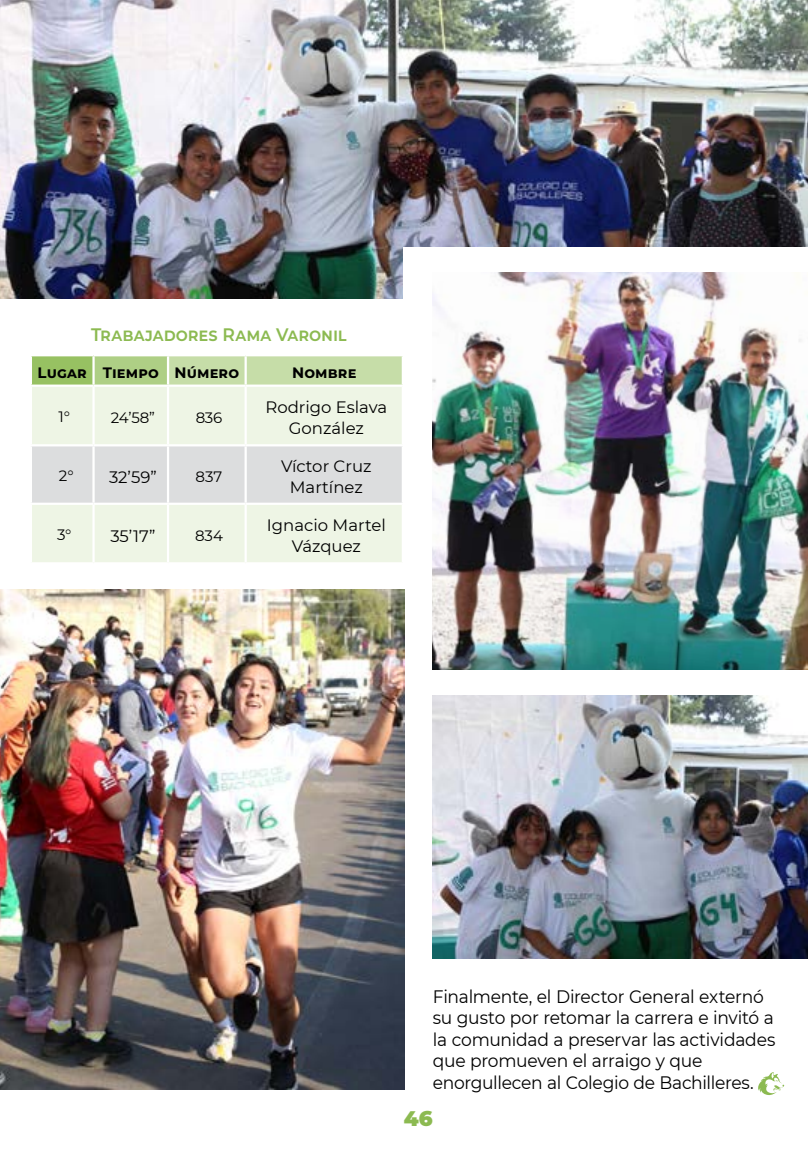
<style>
.page{position:relative;width:808px;height:1149px;background:#fff}
.page>*{position:absolute;margin:0;border:0;box-sizing:border-box;transform-origin:0 0}
.t1{font:900 21px "Montserrat";color:#8cba51}
.t2{font:18px/21.6px "Montserrat";letter-spacing:-.015em;color:#000;scale:.95 1}
.t3{font:600 18px "Montserrat";letter-spacing:.005em;color:#8cba51;scale:.95 1}
.t4{font:16.5px/21px "Montserrat";color:#000;text-align:center}
.t5{font:700 15px "Montserrat";letter-spacing:.01em;color:#000}
.t6{font:15px "Montserrat";letter-spacing:-.01em;color:#000}
</style>
<div class="page">
<svg style="left:758px;top:1072px;width:26px;height:22px"></svg>
<div style="left:31px;top:355px;width:63px;height:30px;background:#97c162"></div>
<div style="left:94px;top:355px;width:74px;height:30px;background:#aecf85"></div>
<div style="left:169px;top:356px;width:233px;height:28px;background:#c6dda8"></div>
<div style="left:32px;top:387px;width:370px;height:175px;background:#eef5e5"></div>
<div style="left:32px;top:446px;width:370px;height:56px;background:#dcddde"></div>
<hr style="left:30px;top:354px;width:64px;height:2px;background:#fff">
<hr style="left:30px;top:356px;width:2px;height:28px;background:#fff">
<hr style="left:94px;top:354px;width:74px;height:2px;background:#fff">
<hr style="left:92px;top:356px;width:3px;height:28px;background:#fff">
<hr style="left:167px;top:356px;width:2px;height:28px;background:#fff">
<hr style="left:245px;top:356px;width:2px;height:28px;background:#fff">
<hr style="left:30px;top:384px;width:64px;height:2px;background:#fff">
<hr style="left:30px;top:444px;width:64px;height:2px;background:#fff">
<hr style="left:92px;top:446px;width:3px;height:56px;background:#fff">
<hr style="left:167px;top:446px;width:2px;height:56px;background:#fff">
<hr style="left:245px;top:446px;width:2px;height:56px;background:#fff">
<hr style="left:92px;top:386px;width:3px;height:58px;background:#fff">
<hr style="left:94px;top:384px;width:74px;height:2px;background:#fff">
<hr style="left:94px;top:444px;width:74px;height:2px;background:#fff">
<hr style="left:167px;top:386px;width:2px;height:58px;background:#fff">
<hr style="left:168px;top:444px;width:78px;height:2px;background:#fff">
<hr style="left:246px;top:444px;width:158px;height:2px;background:#fff">
<hr style="left:245px;top:386px;width:2px;height:58px;background:#fff">
<hr style="left:94px;top:502px;width:74px;height:2px;background:#fff">
<hr style="left:167px;top:504px;width:2px;height:58px;background:#fff">
<hr style="left:168px;top:502px;width:78px;height:2px;background:#fff">
<hr style="left:246px;top:502px;width:158px;height:2px;background:#fff">
<hr style="left:245px;top:504px;width:2px;height:58px;background:#fff">
<hr style="left:30px;top:502px;width:64px;height:2px;background:#fff">
<hr style="left:92px;top:504px;width:3px;height:58px;background:#fff">
<img style="left:0;top:0;width:808px;height:298px">
<img style="left:0;top:589px;width:404px;height:500px">
<img style="left:433px;top:695px;width:374px;height:263px">
<div style="left:403px;top:247px;width:404px;height:212px;background:#fff"></div>
<img style="left:433px;top:272px;width:374px;height:397px">
<p class="t3" style="left:91px;top:322px;width:270px">Trabajadores Rama Varonil</p>
<p class="t5" style="left:38px;top:361px;width:203px">Lugar Tiempo Número</p>
<p class="t5" style="left:292px;top:361px;width:66px">Nombre</p>
<p class="t6" style="left:58px;top:406px;width:13px">1°</p>
<p class="t6" style="left:111px;top:407px;width:46px">24’58”</p>
<p class="t6" style="left:196px;top:407px;width:28px">836</p>
<p class="t4" style="left:265px;top:396px;width:123px">Rodrigo Eslava<br>González</p>
<p class="t6" style="left:59px;top:465px;width:16px">2°</p>
<p class="t4" style="left:109px;top:465px;width:49px">32’59”</p>
<p class="t6" style="left:196px;top:466px;width:28px">837</p>
<p class="t4" style="left:281px;top:455px;width:92px">Víctor Cruz<br>Martínez</p>
<p class="t6" style="left:57px;top:524px;width:16px">3°</p>
<p class="t4" style="left:110px;top:524px;width:47px">35’17”</p>
<p class="t6" style="left:195px;top:525px;width:29px">834</p>
<p class="t4" style="left:267px;top:514px;width:120px">Ignacio Martel<br>Vázquez</p>
<p class="t2" style="left:433px;top:984px;width:362px">Finalmente, el Director General externó su gusto por retomar la carrera e invitó a la comunidad a preservar las actividades que promueven el arraigo y que enorgullecen al Colegio de Bachilleres.</p>
<p class="t1" style="left:404px;top:1102px;width:30px">46</p>
</div>
